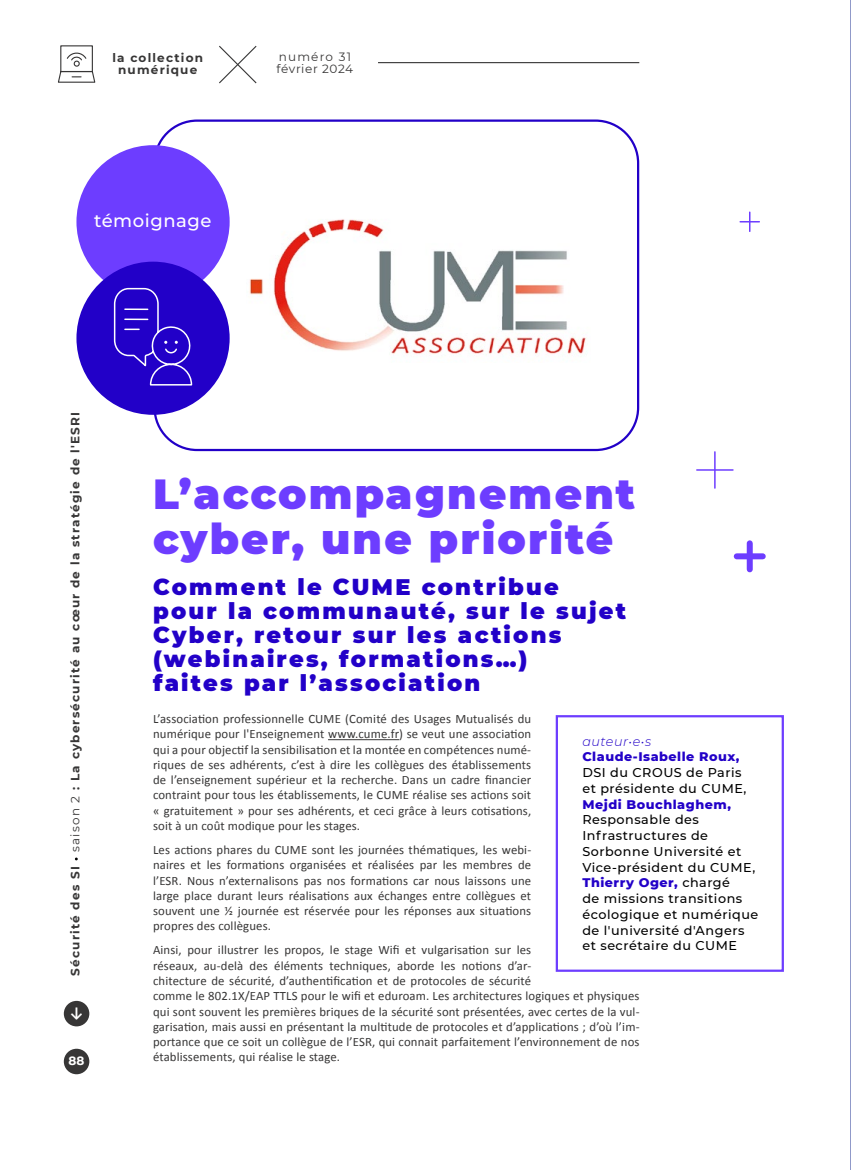
<style>
.page{position:relative;width:851px;height:1170px;background:#fff}
.page>*{position:absolute;margin:0;border:0;box-sizing:border-box;transform-origin:0 0}
.t1{font:900 42px/45px "Montserrat";letter-spacing:.05em;color:#6d3dff}
.t2{font:900 22.5px/24px "Montserrat";letter-spacing:.1em;color:#2200c8}
.t3{font:500 18px "Montserrat";letter-spacing:.03em;color:#fff}
.t4{font:700 15px "Calibri";color:#fff}
.t5{font:12.75px/15.3px "Calibri";letter-spacing:.01em;color:#373636;text-align:justify}
.t6{font:500 12.75px/15.8px "Montserrat";letter-spacing:.04em;color:#000}
.t7{font:800 12.75px "Montserrat";letter-spacing:.04em;color:#2200c8}
.t8{font:italic 300 12.75px "Montserrat";letter-spacing:.04em;color:#2200c8}
.t9{font:700 12px/12px "Montserrat";letter-spacing:.1em;color:#373636;text-align:center}
.t10{font:12px/12px "Montserrat";letter-spacing:.05em;color:#373636}
.t11{font:700 12px "Montserrat";color:#fff}
.s1{font-weight:400;color:#000}
.s2{font-weight:400}
.s3{font-weight:800;color:#2200c8}
</style>
<div class="page">
<hr style="left:378px;top:62px;width:261px;height:1px;background:#373636">
<div style="left:64px;top:1000px;width:25px;height:26px;background:#373636;border-radius:50%"></div>
<svg style="left:58px;top:45px;width:38px;height:38px"></svg>
<svg style="left:219px;top:45px;width:38px;height:39px"></svg>
<div style="left:64px;top:1048px;width:25px;height:26px;background:#373636;border-radius:50%"></div>
<hr style="left:850px;top:0;width:1px;height:1169px;background:#6c79b9">
<hr style="left:328px;top:739px;width:71px;height:1px;background:#373636">
<div style="left:153px;top:119px;width:486px;height:332px;border:2px solid #2200c8;border-radius:43px"></div>
<div style="left:555px;top:715px;width:228px;height:256px;border:2px solid #6d3dff"></div>
<div style="left:76px;top:145px;width:153px;height:153px;background:#6d3dff;border-radius:50%"></div>
<div style="left:76px;top:261px;width:153px;height:154px;background:#2200c8;border-radius:50%"></div>
<svg style="left:113px;top:287px;width:80px;height:99px"></svg>
<img style="left:249px;top:219px;width:338px;height:136px">
<hr style="left:714px;top:452px;width:1px;height:36px;background:#6d3dff">
<hr style="left:696px;top:469px;width:36px;height:1px;background:#6d3dff">
<div style="left:746px;top:543px;width:6px;height:26px;background:#6d3dff"></div>
<div style="left:736px;top:553px;width:26px;height:6px;background:#6d3dff"></div>
<svg style="left:740px;top:212px;width:19px;height:19px"></svg>
<p class="t9" style="left:112px;top:51px;width:92px">la collection numérique</p>
<h3 class="t3" style="left:94px;top:208px;width:119px">témoignage</h3>
<p class="t10" style="left:276px;top:51px;width:78px">numéro 31 février 2024</p>
<p class="t9" style="left:69px;top:975px;width:565px;rotate:-90deg">Sécurité des SI <span class="s1">·</span> <span class="s2">saison 2</span> : La cybersécurité au cœur de la stratégie de l'ESRI</p>
<p class="t4" style="left:70px;top:1002px;width:15px">↓</p>
<p class="t11" style="left:69px;top:1052px;width:17px">88</p>
<h1 class="t1" style="left:153px;top:468px;width:483px">L’accompagnement cyber, une priorité</h1>
<h2 class="t2" style="left:153px;top:573px;width:474px">Comment le CUME contribue pour la communauté, sur le sujet<br>Cyber, retour sur les actions (webinaires, formations…)<br>faites par l’association</h2>
<p class="t5" style="left:153px;top:710px;width:379px">L’association professionnelle CUME (Comité des Usages Mutualisés du numérique pour l'Enseignement www.cume.fr) se veut une association qui a pour objectif la sensibilisation et la montée en compétences numé&shy;riques de ses adhérents, c’est à dire les collègues des établissements de l’enseignement supérieur et la recherche. Dans un cadre financier contraint pour tous les établissements, le CUME réalise ses actions soit « gratuitement » pour ses adhérents, et ceci grâce à leurs cotisations, soit à un coût modique pour les stages.</p>
<p class="t5" style="left:153px;top:841px;width:379px">Les actions phares du CUME sont les journées thématiques, les webi&shy;naires et les formations organisées et réalisées par les membres de l’ESR. Nous n’externalisons pas nos formations car nous laissons une large place durant leurs réalisations aux échanges entre collègues et souvent une ½ journée est réservée pour les réponses aux situations propres des collègues.</p>
<p class="t5" style="left:153px;top:941px;width:488px;text-align:left">Ainsi, pour illustrer les propos, le stage Wifi et vulgarisation sur les<br>réseaux, au-delà des éléments techniques, aborde les notions d’ar-<br>chitecture de sécurité, d’authentification et de protocoles de sécurité<br>comme le 802.1X/EAP TTLS pour le wifi et eduroam. Les architectures logiques et physiques qui sont souvent les premières briques de la sécurité sont présentées, avec certes de la vul&shy;garisation, mais aussi en présentant la multitude de protocoles et d’applications ; d’où l’im&shy;portance que ce soit un collègue de l’ESR, qui connait parfaitement l’environnement de nos établissements, qui réalise le stage.</p>
<p class="t8" style="left:582px;top:732px;width:70px">auteur•e•s</p>
<p class="t7" style="left:582px;top:747px;width:159px">Claude-Isabelle Roux,</p>
<p class="t6" style="left:582px;top:764px;width:165px">DSI du CROUS de Paris et présidente du CUME,</p>
<p class="t7" style="left:582px;top:794px;width:150px">Mejdi Bouchlaghem,</p>
<p class="t6" style="left:582px;top:811px;width:177px">Responsable des<br>Infrastructures de<br>Sorbonne Université et<br>Vice-président du CUME,<br><span class="s3">Thierry Oger,</span> chargé<br>de missions transitions écologique et numérique de l'université d'Angers et secrétaire du CUME</p>
</div>
